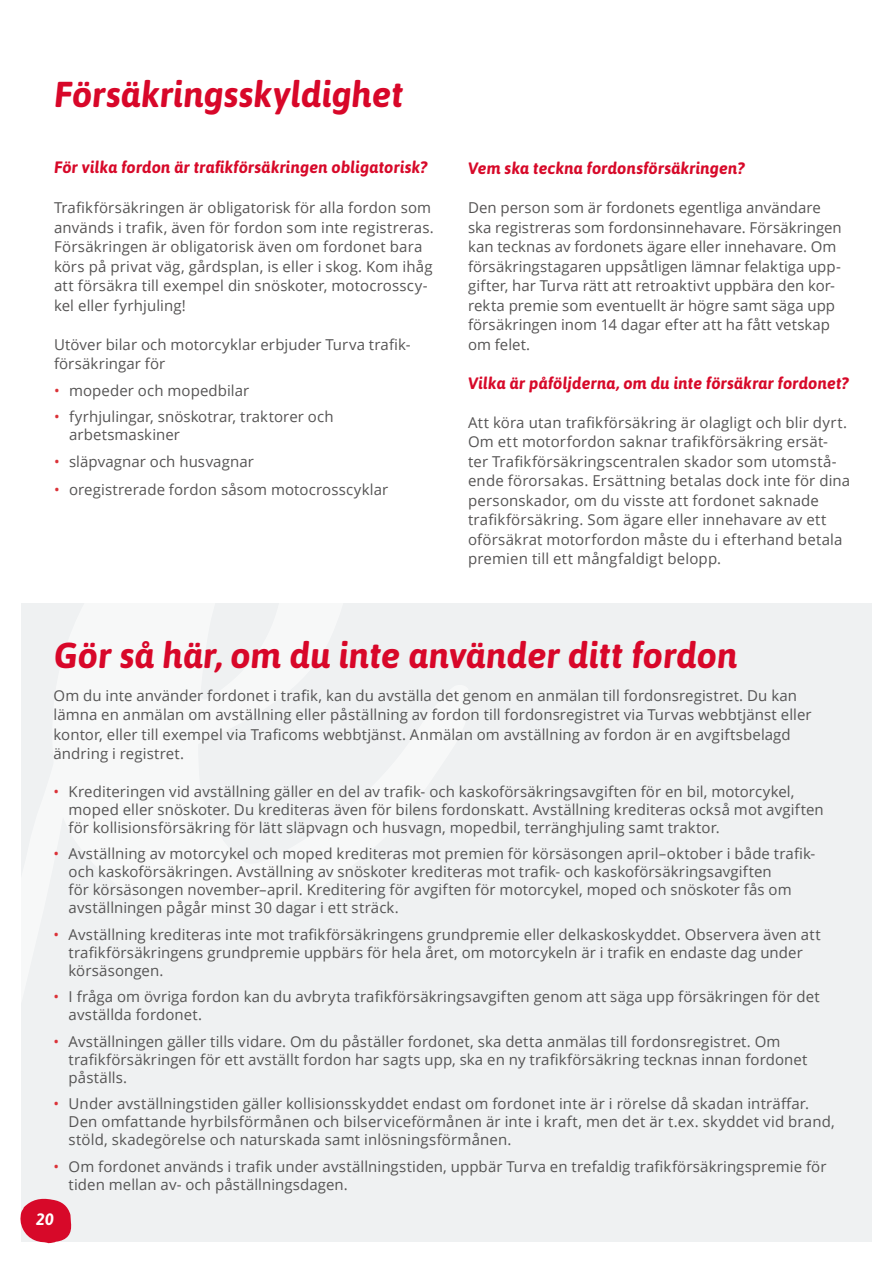
<style>
.page{position:relative;width:893px;height:1263px;background:#fff}
.page>*{position:absolute;margin:0;border:0;box-sizing:border-box;transform-origin:0 0}
.Otsikko_2{font:italic 700 36px "Asap";letter-spacing:.005em;color:#d80729}
.Otsikko__punainen_pi{font:italic 700 16.5px "Asap";letter-spacing:.01em;color:#d70929}
.t1{font:italic 700 16.5px "Asap";color:#fff}
.Leipis{font:15px/19.5px "Open Sans";letter-spacing:.005em;color:#555454}
.s1{color:#db3238}
</style>
<div class="page">
<div style="left:21px;top:603px;width:851px;height:639px;background:#eff1f2"></div>
<svg style="left:20px;top:1198px;width:52px;height:45px"></svg>
<p class="Otsikko_2" style="left:54px;top:74px;width:351px">Försäkringsskyldighet</p>
<p class="Otsikko__punainen_pi" style="left:54px;top:157px;width:375px">För vilka fordon är trafikförsäkringen obligatorisk?</p>
<p class="Leipis" style="left:54px;top:197px;width:381px">Trafikförsäkringen är obligatorisk för alla fordon som används i trafik, även för fordon som inte registreras.<br>Försäkringen är obligatorisk även om fordonet bara körs på privat väg, gårdsplan, is eller i skog. Kom ihåg att försäkra till exempel din snöskoter, motocrosscy&shy;kel eller fyrhjuling!</p>
<p class="Leipis" style="left:54px;top:334px;width:358px">Utöver bilar och motorcyklar erbjuder Turva trafik&shy;försäkringar för</p>
<p class="Leipis" style="left:54px;top:380px;width:197px"><span class="s1">•</span> mopeder och mopedbilar</p>
<p class="Leipis" style="left:69px;top:407px;width:266px;line-height:18px;text-indent:-15px"><span class="s1">•</span> fyrhjulingar, snöskotrar, traktorer och arbetsmaskiner</p>
<p class="Leipis" style="left:54px;top:451px;width:201px"><span class="s1">•</span> släpvagnar och husvagnar</p>
<p class="Leipis" style="left:54px;top:479px;width:336px"><span class="s1">•</span> oregistrerade fordon såsom motocrosscyklar</p>
<p class="Otsikko__punainen_pi" style="left:468px;top:158px;width:278px">Vem ska teckna fordonsförsäkringen?</p>
<p class="Leipis" style="left:468px;top:197px;width:375px">Den person som är fordonets egentliga användare ska registreras som fordonsinnehavare. Försäkringen kan tecknas av fordonets ägare eller innehavare. Om försäkringstagaren uppsåtligen lämnar felaktiga upp&shy;gifter, har Turva rätt att retroaktivt uppbära den kor&shy;rekta premie som eventuellt är högre samt säga upp försäkringen inom 14 dagar efter att ha fått vetskap om felet.</p>
<p class="Otsikko__punainen_pi" style="left:468px;top:373px;width:382px">Vilka är påföljderna, om du inte försäkrar fordonet?</p>
<p class="Leipis" style="left:468px;top:412px;width:384px">Att köra utan trafikförsäkring är olagligt och blir dyrt.<br>Om ett motorfordon saknar trafikförsäkring ersät&shy;ter Trafikförsäkringscentralen skador som utomstå&shy;ende förorsakas. Ersättning betalas dock inte för dina personskador, om du visste att fordonet saknade trafikförsäkring. Som ägare eller innehavare av ett oförsäkrat motorfordon måste du i efterhand betala premien till ett mångfaldigt belopp.</p>
<p class="Otsikko_2" style="left:54px;top:635px;width:685px">Gör så här, om du inte använder ditt fordon</p>
<p class="Leipis" style="left:54px;top:685px;width:760px">Om du inte använder fordonet i trafik, kan du avställa det genom en anmälan till fordonsregistret. Du kan lämna en anmälan om avställning eller påställning av fordon till fordonsregistret via Turvas webbtjänst eller kontor, eller till exempel via Traficoms webbtjänst. Anmälan om avställning av fordon är en avgiftsbelagd ändring i registret.</p>
<p class="Leipis" style="left:69px;top:782px;width:757px;line-height:18px;text-indent:-15px"><span class="s1">•</span> Krediteringen vid avställning gäller en del av trafik- och kaskoförsäkringsavgiften för en bil, motorcykel, moped eller snöskoter. Du krediteras även för bilens fordonskatt. Avställning krediteras också mot avgiften för kollisionsförsäkring för lätt släpvagn och husvagn, mopedbil, terränghjuling samt traktor.</p>
<p class="Leipis" style="left:69px;top:844px;width:748px;line-height:18px;text-indent:-15px"><span class="s1">•</span> Avställning av motorcykel och moped krediteras mot premien för körsäsongen april–oktober i både trafik&shy;och kaskoförsäkringen. Avställning av snöskoter krediteras mot trafik- och kaskoförsäkringsavgiften<br>för körsäsongen november–april. Kreditering för avgiften för motorcykel, moped och snöskoter fås om avställningen pågår minst 30 dagar i ett sträck.</p>
<p class="Leipis" style="left:69px;top:925px;width:754px;line-height:18px;text-indent:-15px"><span class="s1">•</span> Avställning krediteras inte mot trafikförsäkringens grundpremie eller delkaskoskyddet. Observera även att trafikförsäkringens grundpremie uppbärs för hela året, om motorcykeln är i trafik en endaste dag under körsäsongen.</p>
<p class="Leipis" style="left:69px;top:987px;width:753px;line-height:18px;text-indent:-15px"><span class="s1">•</span> I fråga om övriga fordon kan du avbryta trafikförsäkringsavgiften genom att säga upp försäkringen för det avställda fordonet.</p>
<p class="Leipis" style="left:69px;top:1032px;width:740px;line-height:18px;text-indent:-15px"><span class="s1">•</span> Avställningen gäller tills vidare. Om du påställer fordonet, ska detta anmälas till fordonsregistret. Om trafikförsäkringen för ett avställt fordon har sagts upp, ska en ny trafikförsäkring tecknas innan fordonet påställs.</p>
<p class="Leipis" style="left:69px;top:1094px;width:768px;line-height:18px;text-indent:-15px"><span class="s1">•</span> Under avställningstiden gäller kollisionsskyddet endast om fordonet inte är i rörelse då skadan inträffar.<br>Den omfattande hyrbilsförmånen och bilserviceförmånen är inte i kraft, men det är t.ex. skyddet vid brand, stöld, skadegörelse och naturskada samt inlösningsförmånen.</p>
<p class="Leipis" style="left:69px;top:1157px;width:759px;line-height:18px;text-indent:-15px"><span class="s1">•</span> Om fordonet används i trafik under avställningstiden, uppbär Turva en trefaldig trafikförsäkringspremie för tiden mellan av- och påställningsdagen.</p>
<p class="t1" style="left:36px;top:1209px;width:19px">20</p>
</div>
